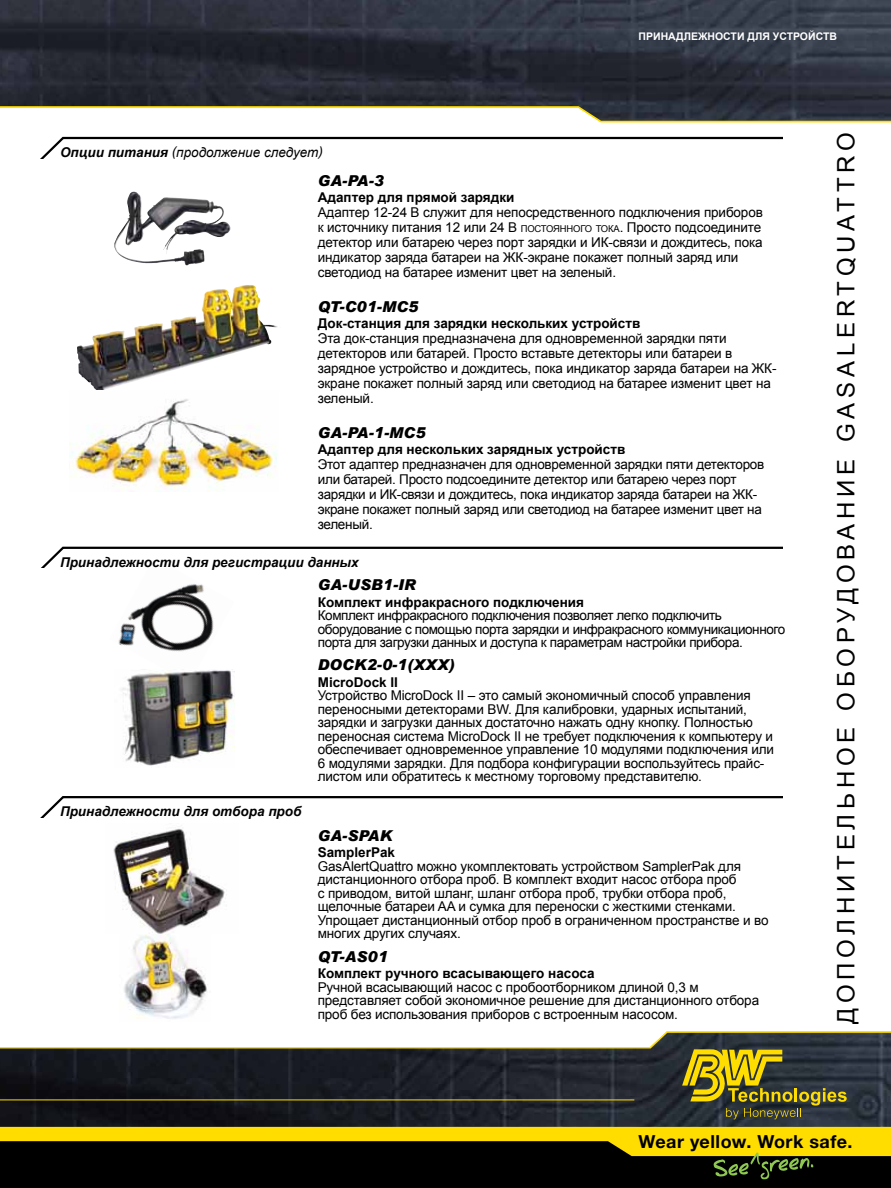
<style>
.page{position:relative;width:891px;height:1188px;background:#fff}
.page>*{position:absolute;margin:0;border:0;box-sizing:border-box;transform-origin:0 0}
.t1{font:24px "Arial";letter-spacing:.2em;color:#000}
.t2{font:700 18px "Helvetica Neue";letter-spacing:.025em;color:#000}
.t3{font:italic 900 15px "Arial";letter-spacing:.01em;color:#000}
.t4{font:13.5px/13.5px "Arial";letter-spacing:-.01em;color:#000}
.t5{font:700 13.5px "Arial";color:#000}
.t6{font:13.5px/13.5px "Arial";letter-spacing:-.03em;color:#000}
.t7{font:italic 700 13.5px "Arial";color:#000}
.t8{font:italic 13.5px "Arial";color:#000}
.t9{font:700 10.5px "Arial";color:#fff}
.s1{font-weight:700}
.s2{font-size:9.45px}
</style>
<div class="page">
<svg style="left:0;top:0;width:891px;height:105px;background:#2b2f3a"></svg>
<svg style="left:0;top:105px;width:891px;height:18px"></svg>
<div style="left:0;top:1132px;width:891px;height:56px;background:#000"></div>
<svg style="left:0;top:1119px;width:891px;height:8px;background:#212428"></svg>
<svg style="left:0;top:1031px;width:891px;height:88px;background:#4b4c44"></svg>
<hr style="left:0;top:1100px;width:634px;height:1px;background:#fd0">
<svg style="left:0;top:1127px;width:891px;height:53px"></svg>
<img style="left:118px;top:584px;width:96px;height:68px">
<img style="left:124px;top:934px;width:83px;height:85px">
<img style="left:122px;top:669px;width:112px;height:97px">
<img style="left:114px;top:201px;width:91px;height:65px">
<img style="left:113px;top:828px;width:112px;height:106px">
<img style="left:110px;top:285px;width:139px;height:53px">
<img style="left:70px;top:399px;width:207px;height:92px">
<svg style="left:41px;top:136px;width:742px;height:22px"></svg>
<svg style="left:41px;top:546px;width:742px;height:22px"></svg>
<svg style="left:41px;top:796px;width:742px;height:21px"></svg>
<p class="t9" style="left:639px;top:30px;width:200px">ПРИНАДЛЕЖНОСТИ ДЛЯ УСТРОЙСТВ</p>
<p class="t8" style="left:60px;top:144px;width:264px"><span class="s1">Опции питания</span> (продолжение следует)</p>
<p class="t3" style="left:318px;top:171px;width:68px">GA-PA-3</p>
<p class="t5" style="left:318px;top:189px;width:198px">Адаптер для прямой зарядки</p>
<p class="t4" style="left:318px;top:205px;width:447px;line-height:15px">Адаптер 12-24 В служит для непосредственного подключения приборов к источнику питания 12 или 24 В <span class="s2">постоянного тока</span>. Просто подсоедините детектор или батарею через порт зарядки и ИК-связи и дождитесь, пока индикатор заряда батареи на ЖК-экране покажет полный заряд или светодиод на батарее изменит цвет на зеленый.</p>
<p class="t3" style="left:318px;top:297px;width:102px">QT-C01-MC5</p>
<p class="t5" style="left:318px;top:315px;width:324px">Док-станция для зарядки нескольких устройств</p>
<p class="t4" style="left:318px;top:331px;width:460px;line-height:15px">Эта док-станция предназначена для одновременной зарядки пяти детекторов или батарей. Просто вставьте детекторы или батареи в зарядное устройство и дождитесь, пока индикатор заряда батареи на ЖК&shy;экране покажет полный заряд или светодиод на батарее изменит цвет на зеленый.</p>
<p class="t3" style="left:318px;top:423px;width:109px">GA-PA-1-MC5</p>
<p class="t5" style="left:318px;top:441px;width:309px">Адаптер для нескольких зарядных устройств</p>
<p class="t4" style="left:318px;top:457px;width:448px;line-height:15px">Этот адаптер предназначен для одновременной зарядки пяти детекторов или батарей. Просто подсоедините детектор или батарею через порт зарядки и ИК-связи и дождитесь, пока индикатор заряда батареи на ЖК&shy;экране покажет полный заряд или светодиод на батарее изменит цвет на зеленый.</p>
<p class="t7" style="left:60px;top:554px;width:300px">Принадлежности для регистрации данных</p>
<p class="t7" style="left:60px;top:803px;width:243px">Принадлежности для отбора проб</p>
<p class="t3" style="left:318px;top:575px;width:100px">GA-USB1-IR</p>
<p class="t5" style="left:318px;top:593px;width:268px">Комплект инфракрасного подключения</p>
<p class="t6" style="left:318px;top:609px;width:469px">Комплект инфракрасного подключения позволяет легко подключить оборудование с помощью порта зарядки и инфракрасного коммуникационного порта для загрузки данных и доступа к параметрам настройки прибора.</p>
<p class="t3" style="left:318px;top:656px;width:138px">DOCK2-0-1(XXX)</p>
<p class="t5" style="left:318px;top:673px;width:82px">MicroDock II</p>
<p class="t4" style="left:318px;top:689px;width:458px">Устройство MicroDock II – это самый экономичный способ управления переносными детекторами BW. Для калибровки, ударных испытаний, зарядки и загрузки данных достаточно нажать одну кнопку. Полностью переносная система MicroDock II не требует подключения к компьютеру и обеспечивает одновременное управление 10 модулями подключения или 6 модулями зарядки. Для подбора конфигурации воспользуйтесь прайс&shy;листом или обратитесь к местному торговому представителю.</p>
<p class="t3" style="left:318px;top:826px;width:76px">GA-SPAK</p>
<p class="t5" style="left:318px;top:844px;width:79px">SamplerPak</p>
<p class="t4" style="left:318px;top:860px;width:452px">GasAlertQuattro можно укомплектовать устройством SamplerPak для дистанционного отбора проб. В комплект входит насос отбора проб<br>с приводом, витой шланг, шланг отбора проб, трубки отбора проб, щелочные батареи AA и сумка для переноски с жесткими стенками.<br>Упрощает дистанционный отбор проб в ограниченном пространстве и во многих других случаях.</p>
<p class="t3" style="left:318px;top:947px;width:71px">QT-AS01</p>
<p class="t5" style="left:318px;top:965px;width:278px">Комплект ручного всасывающего насоса</p>
<p class="t4" style="left:318px;top:980px;width:443px">Ручной всасывающий насос с пробоотборником длиной 0,3 м представляет собой экономичное решение для дистанционного отбора проб без использования приборов с встроенным насосом.</p>
<h1 class="t1" style="left:830px;top:1024px;width:894px;rotate:-90deg">ДОПОЛНИТЕЛЬНОЕ ОБОРУДОВАНИЕ GASALERTQUATTRO</h1>
<h2 class="t2" style="left:638px;top:1131px;width:216px">Wear yellow. Work safe.</h2>
</div>
